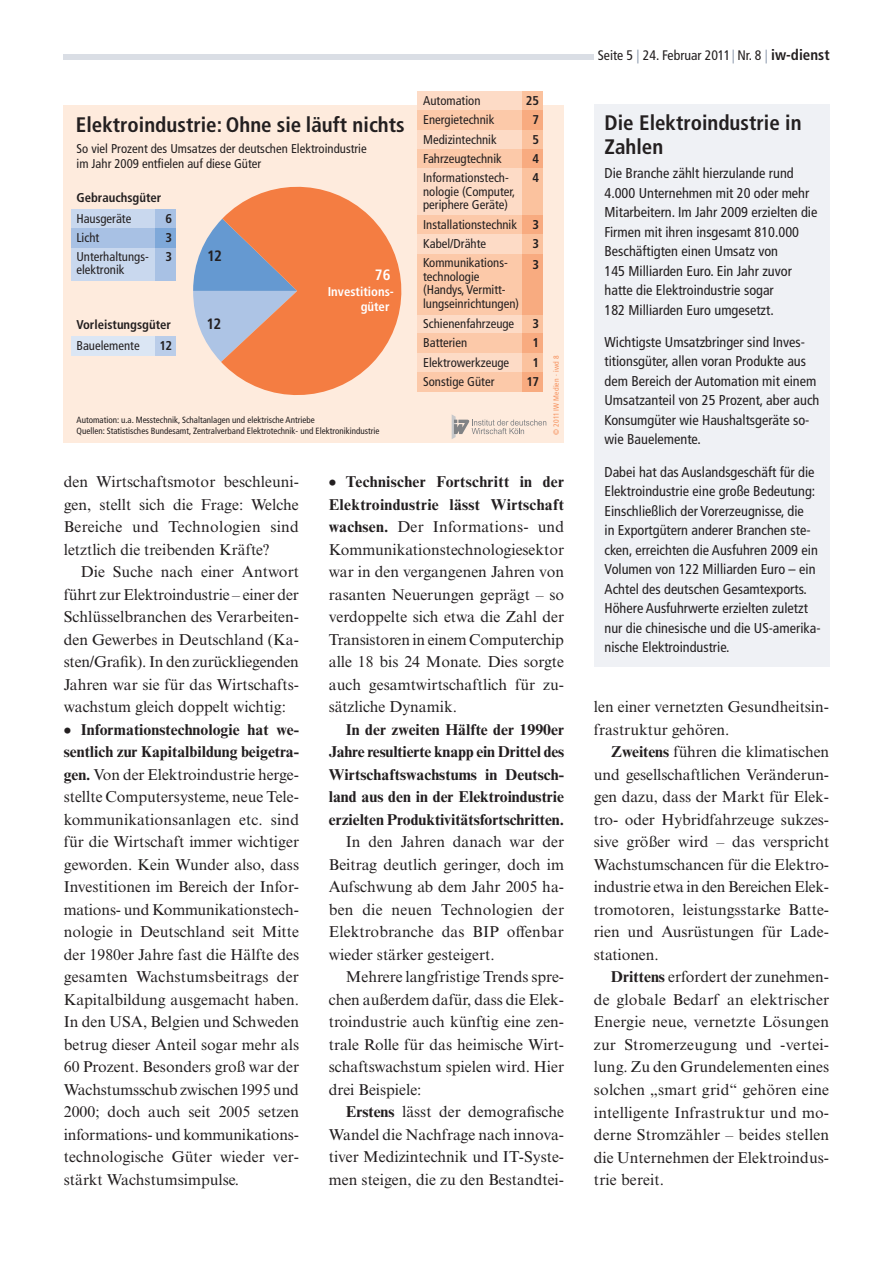
<style>
.page{position:relative;width:893px;height:1263px;background:#fff}
.page>*{position:absolute;margin:0;border:0;box-sizing:border-box;transform-origin:0 0}
.t1{font:700 condensed 21px/24px "Frutiger LT Std";color:#231f20}
.t2{font:15.75px/22.5px "Times NRMT Std";color:#231f20;text-align:justify}
.t3{font:700 15.75px/22.5px "Times NRMT Std";color:#231f20;text-align:justify}
.t4{font:700 condensed 15px "Frutiger LT Std";color:#231f20}
.t5{font:700 condensed 15px "Frutiger LT Std";color:#fff}
.t6{font:condensed 14.25px/19.5px "Frutiger LT Std";color:#231f20}
.t7{font:condensed 13.8px "Frutiger LT Std";color:#231f20}
.t8{font:condensed 12.75px/19.4px "Frutiger LT Std";color:#231f20}
.t9{font:700 condensed 12.75px/19.5px "Frutiger LT Std";color:#231f20}
.t10{font:700 condensed 12.75px/15px "Frutiger LT Std";color:#fff}
.t11{font:condensed 9px/10.8px "Frutiger LT Std";color:#231f20}
.t12{font:condensed 7.5px "Frutiger LT Std";letter-spacing:.015em;color:#f6915d}
.s1{font-weight:700;font-size:21px}
.s2{font-weight:700}
.s3{color:#95a1b3}
.s4{font-weight:700;font-size:15px}
</style>
<div class="page">
<div style="left:64px;top:54px;width:530px;height:6px;background:#dadee5"></div>
<div style="left:594px;top:105px;width:235px;height:562px;background:#eff1f5"></div>
<div style="left:64px;top:105px;width:500px;height:337px;background:#feebdd"></div>
<svg style="left:452px;top:415px;width:94px;height:24px"></svg>
<svg style="left:193px;top:186px;width:209px;height:209px"></svg>
<div style="left:417px;top:91px;width:105px;height:20px;background:#fddbc6"></div>
<div style="left:417px;top:111px;width:105px;height:19px;background:#fcc9a9"></div>
<div style="left:417px;top:130px;width:105px;height:19px;background:#fddbc6"></div>
<div style="left:417px;top:149px;width:105px;height:20px;background:#fcc9a9"></div>
<div style="left:417px;top:215px;width:105px;height:19px;background:#fcc9a9"></div>
<div style="left:417px;top:234px;width:105px;height:20px;background:#fddbc6"></div>
<div style="left:417px;top:314px;width:105px;height:20px;background:#fddbc6"></div>
<div style="left:417px;top:334px;width:105px;height:19px;background:#fcc9a9"></div>
<div style="left:417px;top:353px;width:105px;height:20px;background:#fddbc6"></div>
<div style="left:417px;top:373px;width:105px;height:19px;background:#fcc9a9"></div>
<div style="left:417px;top:254px;width:105px;height:60px;background:#fcc9a9"></div>
<div style="left:417px;top:169px;width:105px;height:46px;background:#fddbc6"></div>
<div style="left:522px;top:91px;width:21px;height:20px;background:#fbc29e"></div>
<div style="left:522px;top:111px;width:21px;height:19px;background:#f8ab80"></div>
<div style="left:522px;top:130px;width:21px;height:19px;background:#fbc29e"></div>
<div style="left:522px;top:149px;width:21px;height:20px;background:#f8ab80"></div>
<div style="left:522px;top:215px;width:21px;height:19px;background:#f8ab80"></div>
<div style="left:522px;top:234px;width:21px;height:20px;background:#fbc29e"></div>
<div style="left:522px;top:314px;width:21px;height:20px;background:#fbc29e"></div>
<div style="left:522px;top:334px;width:21px;height:19px;background:#f8ab80"></div>
<div style="left:522px;top:353px;width:21px;height:20px;background:#fbc29e"></div>
<div style="left:522px;top:373px;width:21px;height:19px;background:#f8ab80"></div>
<div style="left:522px;top:254px;width:21px;height:60px;background:#f8ab80"></div>
<div style="left:522px;top:169px;width:21px;height:46px;background:#fbc29e"></div>
<div style="left:71px;top:209px;width:85px;height:20px;background:#c9d8ee"></div>
<div style="left:71px;top:229px;width:85px;height:19px;background:#a8c1e4"></div>
<div style="left:71px;top:248px;width:85px;height:32px;background:#c9d8ee"></div>
<div style="left:156px;top:209px;width:20px;height:20px;background:#a8c1e4"></div>
<div style="left:156px;top:229px;width:20px;height:19px;background:#7ea8d9"></div>
<div style="left:156px;top:248px;width:20px;height:32px;background:#a8c1e4"></div>
<div style="left:71px;top:336px;width:85px;height:19px;background:#dbe6f4"></div>
<div style="left:156px;top:336px;width:20px;height:19px;background:#bacde9"></div>
<h1 class="t1" style="left:76px;top:113px;width:330px">Elektroindustrie: Ohne sie läuft nichts</h1>
<p class="t8" style="left:76px;top:141px;width:292px;line-height:15px">So viel Prozent des Umsatzes der deutschen Elektroindustrie im Jahr 2009 entfielen auf diese Güter</p>
<p class="t9" style="left:76px;top:188px;width:87px">Gebrauchsgüter</p>
<p class="t8" style="left:76px;top:209px;width:56px">Hausgeräte</p>
<p class="t8" style="left:76px;top:229px;width:74px;line-height:18.3px">Licht<br>Unterhaltungs-</p>
<p class="t8" style="left:76px;top:260px;width:50px">elektronik</p>
<p class="t9" style="left:165px;top:209px;width:8px">6</p>
<p class="t9" style="left:165px;top:229px;width:8px;line-height:18.3px">3<br>3</p>
<p class="t9" style="left:76px;top:314px;width:96px">Vorleistungsgüter</p>
<p class="t8" style="left:76px;top:336px;width:65px">Bauelemente</p>
<p class="t9" style="left:159px;top:335px;width:14px">12</p>
<p class="t4" style="left:207px;top:247px;width:16px">12</p>
<p class="t4" style="left:207px;top:315px;width:16px">12</p>
<p class="t5" style="left:375px;top:266px;width:17px">76</p>
<p class="t10" style="left:361px;top:284px;width:35px;text-indent:-33px">Investitions&shy;güter</p>
<p class="t11" style="left:77px;top:415px;width:304px">Automation: u.a. Messtechnik, Schaltanlagen und elektrische Antriebe<br>Quellen: Statistisches Bundesamt, Zentralverband Elektrotechnik- und Elektronikindustrie</p>
<p class="t8" style="left:423px;top:91px;width:87px">Automation<br>Energietechnik<br>Medizintechnik<br>Fahrzeugtechnik<br>Informationstech-</p>
<p class="t8" style="left:423px;top:184px;width:94px;line-height:13.5px">nologie (Computer, periphere Geräte)</p>
<p class="t8" style="left:423px;top:215px;width:95px">Installationstechnik<br>Kabel/Drähte<br>Kommunikations-</p>
<p class="t8" style="left:423px;top:269px;width:97px;line-height:13.5px">technologie (Handys, Vermitt&shy;lungseinrichtungen)</p>
<p class="t8" style="left:423px;top:314px;width:93px">Schienenfahrzeuge<br>Batterien<br>Elektrowerkzeuge<br>Sonstige Güter</p>
<p class="t9" style="left:526px;top:91px;width:15px;text-align:center">25<br>7<br>5</p>
<p class="t9" style="left:532px;top:149px;width:8px;line-height:18.9px">4<br>4</p>
<p class="t9" style="left:532px;top:214px;width:8px">3<br>3</p>
<p class="t9" style="left:532px;top:255px;width:8px">3</p>
<p class="t9" style="left:527px;top:314px;width:14px;text-align:center">3<br>1<br>1<br>17</p>
<p class="t12" style="left:552px;top:434px;width:81px;rotate:-90deg">© 2011 IW Medien · iwd 8</p>
<p class="t2" style="left:64px;top:470px;width:237px">den Wirtschaftsmotor beschleuni&shy;gen, stellt sich die Frage: Welche Bereiche und Technologien sind letztlich die treibenden Kräfte?</p>
<p class="t2" style="left:64px;top:560px;width:237px;text-indent:17px">Die Suche nach einer Antwort führt zur Elektroindustrie – einer der Schlüsselbranchen des Verarbeiten&shy;den Gewerbes in Deutschland (Ka&shy;sten/Grafik). In den zurückliegenden Jahren war sie für das Wirtschafts&shy;wachstum gleich doppelt wichtig:</p>
<p class="t2" style="left:64px;top:718px;width:237px"><span class="s1">•</span> <span class="s2">Informationstechnologie hat we&shy;sentlich zur Kapitalbildung beigetra&shy;gen.</span> Von der Elektroindustrie herge&shy;stellte Computersysteme, neue Tele&shy;kommunikationsanlagen etc. sind für die Wirtschaft immer wichtiger geworden. Kein Wunder also, dass Investitionen im Bereich der Infor&shy;mations- und Kommunikationstech&shy;nologie in Deutschland seit Mitte der 1980er Jahre fast die Hälfte des gesamten Wachstumsbeitrags der Kapitalbildung ausgemacht haben.<br>In den USA, Belgien und Schweden betrug dieser Anteil sogar mehr als 60 Prozent. Besonders groß war der Wachstumsschub zwischen 1995 und 2000; doch auch seit 2005 setzen informations- und kommunikations&shy;technologische Güter wieder ver&shy;stärkt Wachstumsimpulse.</p>
<p class="t2" style="left:329px;top:470px;width:237px"><span class="s1">•</span> <span class="s2">Technischer Fortschritt in der Elektroindustrie lässt Wirtschaft wachsen.</span> Der Informations- und Kommunikationstechnologiesektor war in den vergangenen Jahren von rasanten Neuerungen geprägt – so verdoppelte sich etwa die Zahl der Transistoren in einem Computerchip alle 18 bis 24 Monate. Dies sorgte auch gesamtwirtschaftlich für zu&shy;sätzliche Dynamik.</p>
<p class="t3" style="left:329px;top:718px;width:237px;text-indent:17px">In der zweiten Hälfte der 1990er Jahre resultierte knapp ein Drittel des Wirtschaftswachstums in Deutsch&shy;land aus den in der Elektroindustrie erzielten Produktivitätsfortschritten.</p>
<p class="t2" style="left:329px;top:831px;width:237px;text-indent:17px">In den Jahren danach war der Beitrag deutlich geringer, doch im Aufschwung ab dem Jahr 2005 ha&shy;ben die neuen Technologien der Elektrobranche das BIP offenbar wieder stärker gesteigert.</p>
<p class="t2" style="left:329px;top:966px;width:237px;text-indent:17px">Mehrere langfristige Trends spre&shy;chen außerdem dafür, dass die Elek&shy;troindustrie auch künftig eine zen&shy;trale Rolle für das heimische Wirt&shy;schaftswachstum spielen wird. Hier drei Beispiele:</p>
<p class="t2" style="left:329px;top:1101px;width:237px;text-indent:17px"><span class="s2">Erstens</span> lässt der demografische Wandel die Nachfrage nach innova&shy;tiver Medizintechnik und IT-Syste&shy;men steigen, die zu den Bestandtei-</p>
<p class="t7" style="left:598px;top:47px;width:233px">Seite 5 <span class="s3">|</span> 24. Februar 2011 <span class="s3">|</span> Nr. 8 <span class="s3">|</span> <span class="s4">iw-dienst</span></p>
<h1 class="t1" style="left:604px;top:111px;width:199px">Die Elektroindustrie in<br>Zahlen</h1>
<p class="t6" style="left:604px;top:164px;width:214px">Die Branche zählt hierzulande rund 4.000 Unternehmen mit 20 oder mehr Mitarbeitern. Im Jahr 2009 erzielten die Firmen mit ihren insgesamt 810.000<br>Beschäftigten einen Umsatz von<br>145 Milliarden Euro. Ein Jahr zuvor hatte die Elektroindustrie sogar<br>182 Milliarden Euro umgesetzt.</p>
<p class="t6" style="left:604px;top:332px;width:216px">Wichtigste Umsatzbringer sind Inves&shy;titionsgüter, allen voran Produkte aus dem Bereich der Automation mit einem Umsatzanteil von 25 Prozent, aber auch Konsumgüter wie Haushaltsgeräte so&shy;wie Bauelemente.</p>
<p class="t6" style="left:604px;top:462px;width:218px">Dabei hat das Auslandsgeschäft für die Elektroindustrie eine große Bedeutung:<br>Einschließlich der Vorerzeugnisse, die<br>in Exportgütern anderer Branchen ste&shy;cken, erreichten die Ausfuhren 2009 ein Volumen von 122 Milliarden Euro – ein Achtel des deutschen Gesamtexports.<br>Höhere Ausfuhrwerte erzielten zuletzt nur die chinesische und die US-amerika&shy;nische Elektroindustrie.</p>
<p class="t2" style="left:594px;top:696px;width:237px">len einer vernetzten Gesundheitsin&shy;frastruktur gehören.</p>
<p class="t2" style="left:594px;top:741px;width:237px;text-indent:17px"><span class="s2">Zweitens</span> führen die klimatischen und gesellschaftlichen Veränderun&shy;gen dazu, dass der Markt für Elek&shy;tro- oder Hybridfahrzeuge sukzes&shy;sive größer wird – das verspricht Wachstumschancen für die Elektro&shy;industrie etwa in den Bereichen Elek&shy;tromotoren, leistungsstarke Batte&shy;rien und Ausrüstungen für Lade&shy;stationen.</p>
<p class="t2" style="left:594px;top:966px;width:237px;text-indent:17px"><span class="s2">Drittens</span> erfordert der zunehmen&shy;de globale Bedarf an elektrischer Energie neue, vernetzte Lösungen zur Stromerzeugung und -vertei&shy;lung. Zu den Grundelementen eines solchen „smart grid“ gehören eine intelligente Infrastruktur und mo&shy;derne Stromzähler – beides stellen die Unternehmen der Elektroindus&shy;trie bereit.</p>
</div>
